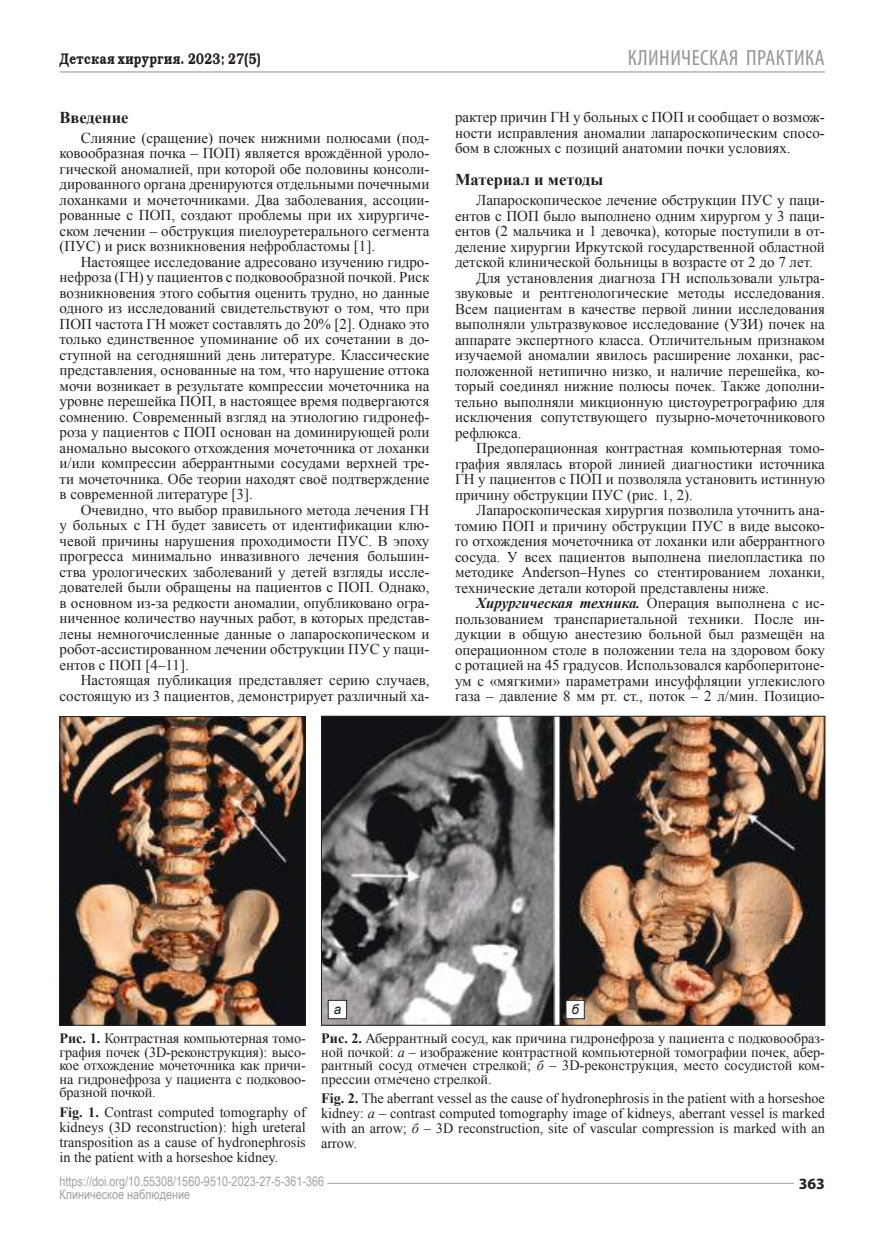
<style>
.page{position:relative;width:893px;height:1234px;background:#fff}
.page>*{position:absolute;margin:0;border:0;box-sizing:border-box;transform-origin:0 0}
.t1{font:condensed 22.05px "Myriad Pro";letter-spacing:.02em;color:#969698;scale:1.04 1}
.t2{font:700 16.5px "Times New Roman";color:#241f1f}
.t3{font:700 15.75px "Myriad Pro";color:#241f1f}
.t4{font:600 15.3px "Bookman C";letter-spacing:.03em;color:#241f1f;scale:.78 1}
.t5{font:15px/15.5px "Times New Roman";color:#241f1f;text-align:justify}
.t6{font:italic 700 15px "Times New Roman";color:#241f1f}
.t7{font:14.25px/13.5px "Times New Roman";color:#241f1f;text-align:justify}
.t8{font:italic 13.5px "Arial";color:#241f1f}
.t9{font:13.2px "Arial Narrow";color:#a0a1a3}
.s1{font-weight:400;font-style:normal}
.s2{font-weight:700}
.s3{font-style:italic}
</style>
<div class="page">
<hr style="left:328px;top:1182px;width:466px;height:1px;background:#a0a1a3">
<hr style="left:60px;top:71px;width:765px;height:2px;background:#b5b5b6">
<img style="left:62px;top:718px;width:242px;height:305px">
<div style="left:60px;top:716px;width:246px;height:309px;border:1px solid #241f1f"></div>
<img style="left:323px;top:717px;width:500px;height:306px">
<div style="left:321px;top:715px;width:504px;height:310px;border:1px solid #241f1f"></div>
<div style="left:566px;top:1000px;width:18px;height:18px;background:#fff"></div>
<div style="left:566px;top:999px;width:19px;height:19px;border:1px solid #241f1f"></div>
<div style="left:328px;top:1000px;width:19px;height:18px;background:#fff"></div>
<div style="left:328px;top:999px;width:19px;height:19px;border:1px solid #241f1f"></div>
<p class="t4" style="left:60px;top:50px;width:259px">Детская хирургия. 2023; 27(5)</p>
<h1 class="t1" style="left:628px;top:45px;width:191px">КЛИНИЧЕСКАЯ ПРАКТИКА</h1>
<p class="t2" style="left:60px;top:106px;width:71px">Введение</p>
<p class="t5" style="left:60px;top:130px;width:371px;text-indent:21px">Слияние (сращение) почек нижними полюсами (под&shy;ковообразная почка – ПОП) является врождённой уроло&shy;гической аномалией, при которой обе половины консоли&shy;дированного органа дренируются отдельными почечными лоханками и мочеточниками. Два заболевания, ассоции&shy;рованные с ПОП, создают проблемы при их хирургиче&shy;ском лечении – обструкция пиелоуретерального сегмента (ПУС) и риск возникновения нефробластомы [1].</p>
<p class="t5" style="left:60px;top:254px;width:371px;text-indent:21px">Настоящее исследование адресовано изучению гидро&shy;нефроза (ГН) у пациентов с подковообразной почкой. Риск возникновения этого события оценить трудно, но данные одного из исследований свидетельствуют о том, что при ПОП частота ГН может составлять до 20% [2]. Однако это только единственное упоминание об их сочетании в до&shy;ступной на сегодняшний день литературе. Классические представления, основанные на том, что нарушение оттока мочи возникает в результате компрессии мочеточника на уровне перешейка ПОП, в настоящее время подвергаются сомнению. Современный взгляд на этиологию гидронеф&shy;роза у пациентов с ПОП основан на доминирующей роли аномально высокого отхождения мочеточника от лоханки и/или компрессии аберрантными сосудами верхней тре&shy;ти мочеточника. Обе теории находят своё подтверждение в современной литературе [3].</p>
<p class="t5" style="left:60px;top:501px;width:371px;text-indent:21px">Очевидно, что выбор правильного метода лечения ГН у больных с ГН будет зависеть от идентификации клю&shy;чевой причины нарушения проходимости ПУС. В эпоху прогресса минимально инвазивного лечения большин&shy;ства урологических заболеваний у детей взгляды иссле&shy;дователей были обращены на пациентов с ПОП. Однако, в основном из-за редкости аномалии, опубликовано огра&shy;ниченное количество научных работ, в которых представ&shy;лены немногочисленные данные о лапароскопическом и робот-ассистированном лечении обструкции ПУС у паци&shy;ентов с ПОП [4–11].</p>
<p class="t5" style="left:60px;top:672px;width:371px;text-align:right">Настоящая публикация представляет серию случаев, состоящую из 3 пациентов, демонстрирует различный ха-</p>
<p class="t5" style="left:455px;top:109px;width:371px">рактер причин ГН у больных с ПОП и сообщает о возмож&shy;ности исправления аномалии лапароскопическим спосо&shy;бом в сложных с позиций анатомии почки условиях.</p>
<p class="t2" style="left:455px;top:168px;width:150px">Материал и методы</p>
<p class="t5" style="left:476px;top:192px;width:350px">Лапароскопическое лечение обструкции ПУС у паци-</p>
<p class="t5" style="left:455px;top:208px;width:371px">ентов с ПОП было выполнено одним хирургом у 3 паци-</p>
<p class="t5" style="left:455px;top:223px;width:371px">ентов (2 мальчика и 1 девочка), которые поступили в от-</p>
<p class="t5" style="left:455px;top:239px;width:371px">деление хирургии Иркутской государственной областной</p>
<p class="t5" style="left:455px;top:254px;width:359px">детской клинической больницы в возрасте от 2 до 7 лет.</p>
<p class="t5" style="left:476px;top:270px;width:350px">Для установления диагноза ГН использовали ультра-</p>
<p class="t5" style="left:455px;top:285px;width:371px">звуковые и рентгенологические методы исследования.</p>
<p class="t5" style="left:455px;top:300px;width:371px">Всем пациентам в качестве первой линии исследования</p>
<p class="t5" style="left:455px;top:316px;width:371px">выполняли ультразвуковое исследование (УЗИ) почек на</p>
<p class="t5" style="left:455px;top:331px;width:371px">аппарате экспертного класса. Отличительным признаком</p>
<p class="t5" style="left:455px;top:347px;width:371px">изучаемой аномалии явилось расширение лоханки, рас-</p>
<p class="t5" style="left:455px;top:362px;width:371px">положенной нетипично низко, и наличие перешейка, ко-</p>
<p class="t5" style="left:455px;top:378px;width:371px">торый соединял нижние полюсы почек. Также дополни-</p>
<p class="t5" style="left:455px;top:393px;width:371px">тельно выполняли микционную цистоуретрографию для</p>
<p class="t5" style="left:455px;top:409px;width:371px">исключения сопутствующего пузырно-мочеточникового</p>
<p class="t5" style="left:455px;top:424px;width:68px">рефлюкса.</p>
<p class="t5" style="left:476px;top:440px;width:350px">Предоперационная контрастная компьютерная томо-</p>
<p class="t5" style="left:455px;top:455px;width:371px">графия являлась второй линией диагностики источника</p>
<p class="t5" style="left:455px;top:471px;width:371px">ГН у пациентов с ПОП и позволяла установить истинную</p>
<p class="t5" style="left:455px;top:486px;width:239px">причину обструкции ПУС (рис. 1, 2).</p>
<p class="t5" style="left:476px;top:502px;width:350px">Лапароскопическая хирургия позволила уточнить ана-</p>
<p class="t5" style="left:455px;top:517px;width:371px">томию ПОП и причину обструкции ПУС в виде высоко-</p>
<p class="t5" style="left:455px;top:533px;width:371px">го отхождения мочеточника от лоханки или аберрантного</p>
<p class="t5" style="left:455px;top:548px;width:371px">сосуда. У всех пациентов выполнена пиелопластика по</p>
<p class="t5" style="left:455px;top:564px;width:371px">методике Anderson–Hynes со стентированием лоханки,</p>
<p class="t5" style="left:455px;top:579px;width:316px">технические детали которой представлены ниже.</p>
<p class="t6" style="left:476px;top:592px;width:350px">Хирургическая техника. <span class="s1">Операция выполнена с ис-</span></p>
<p class="t5" style="left:455px;top:610px;width:371px">пользованием транспариетальной техники. После ин-</p>
<p class="t5" style="left:455px;top:626px;width:371px">дукции в общую анестезию больной был размещён на</p>
<p class="t5" style="left:455px;top:641px;width:371px">операционном столе в положении тела на здоровом боку</p>
<p class="t5" style="left:455px;top:657px;width:371px">с ротацией на 45 градусов. Использовался карбоперитоне-</p>
<p class="t5" style="left:455px;top:672px;width:371px">ум с «мягкими» параметрами инсуффляции углекислого</p>
<p class="t5" style="left:455px;top:688px;width:371px">газа – давление 8 мм рт. ст., поток – 2 л/мин. Позицио-</p>
<p class="t7" style="left:60px;top:1031px;width:248px"><span class="s2">Рис. 1.</span> Контрастная компьютерная томо&shy;графия почек (3D-реконструкция): высо&shy;кое отхождение мочеточника как причи&shy;на гидронефроза у пациента с подковоо&shy;бразной почкой.</p>
<p class="t7" style="left:60px;top:1103px;width:248px;line-height:15px"><span class="s2">Fig. 1.</span> Contrast computed tomography of kidneys (3D reconstruction): high ureteral transposition as a cause of hydronephrosis in the patient with a horseshoe kidney.</p>
<p class="t8" style="left:334px;top:1000px;width:9px">а</p>
<p class="t8" style="left:571px;top:1000px;width:9px">б</p>
<p class="t7" style="left:321px;top:1031px;width:505px"><span class="s2">Рис. 2.</span> Аберрантный сосуд, как причина гидронефроза у пациента с подковообраз&shy;ной почкой: <span class="s3">а</span> – изображение контрастной компьютерной томографии почек, абер&shy;рантный сосуд отмечен стрелкой; <span class="s3">б</span> – 3D-реконструкция, место сосудистой ком&shy;прессии отмечено стрелкой.</p>
<p class="t7" style="left:321px;top:1090px;width:505px;line-height:15px"><span class="s2">Fig. 2.</span> The aberrant vessel as the cause of hydronephrosis in the patient with a horseshoe kidney: <span class="s3">a</span> – contrast computed tomography image of kidneys, aberrant vessel is marked with an arrow; <span class="s3">б</span> – 3D reconstruction, site of vascular compression is marked with an arrow.</p>
<p class="t9" style="left:60px;top:1171px;width:266px">https://doi.org/10.55308/1560-9510-2023-27-5-361-366</p>
<p class="t3" style="left:799px;top:1172px;width:28px">363</p>
<p class="t9" style="left:60px;top:1184px;width:132px">Клиническое наблюдение</p>
</div>
